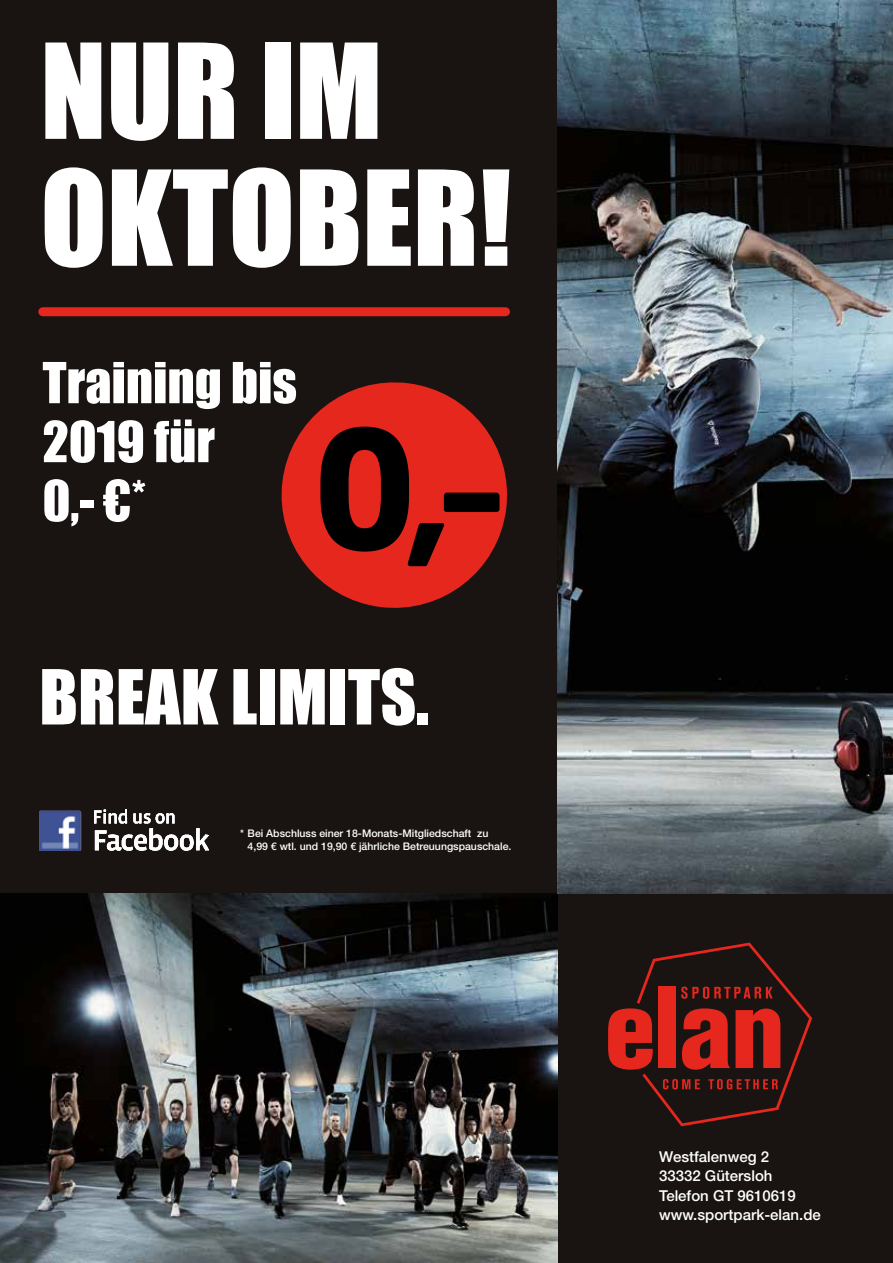
<style>
.page{position:relative;width:893px;height:1263px;background:#191412}
.page>*{position:absolute;margin:0;border:0;box-sizing:border-box;transform-origin:0 0}
.t1{font:700 164.25px "Neo Sans Pro";color:#000}
.t2{font:121.8px/126.9px "Impact";color:#fff}
.t3{font:70.05px "Impact";color:#fff}
.t4{font:52.2px/58.9px "Impact";color:#fff}
.t5{font:500 15px/19.5px "Helvetica Neue LT";color:#fff}
.t6{font:500 10.5px/12.6px "Helvetica Neue LT";color:#fff}
</style>
<div class="page">
<img style="left:0;top:893px;width:557px;height:370px">
<div style="left:43px;top:307px;width:463px;height:9px;background:#e5271e"></div>
<svg style="left:281px;top:382px;width:226px;height:226px;fill:#e5271e"></svg>
<img style="left:557px;top:0;width:336px;height:893px">
<svg style="left:608px;top:942px;width:204px;height:184px"></svg>
<img style="left:94px;top:809px;width:114px;height:42px">
<img style="left:40px;top:810px;width:42px;height:41px">
<h2 class="t2" style="left:40px;top:27px;width:473px">NUR IM<br>OKTOBER!</h2>
<h3 class="t4" style="left:43px;top:353px;width:256px">Training bis<br>2019 für<br>0,- €*</h3>
<h1 class="t1" style="left:312px;top:384px;width:187px">0,–</h1>
<h3 class="t3" style="left:39px;top:654px;width:392px">BREAK LIMITS.</h3>
<p class="t6" style="left:248px;top:827px;width:265px;text-indent:-7px">* Bei Abschluss einer 18-Monats-Mitgliedschaft zu<br>4,99 € wtl. und 19,90 € jährliche Betreuungspauschale.</p>
<h3 class="t5" style="left:659px;top:1147px;width:163px">Westfalenweg 2<br>33332 Gütersloh<br>Telefon GT 9610619 www.sportpark-elan.de</h3>
</div>
